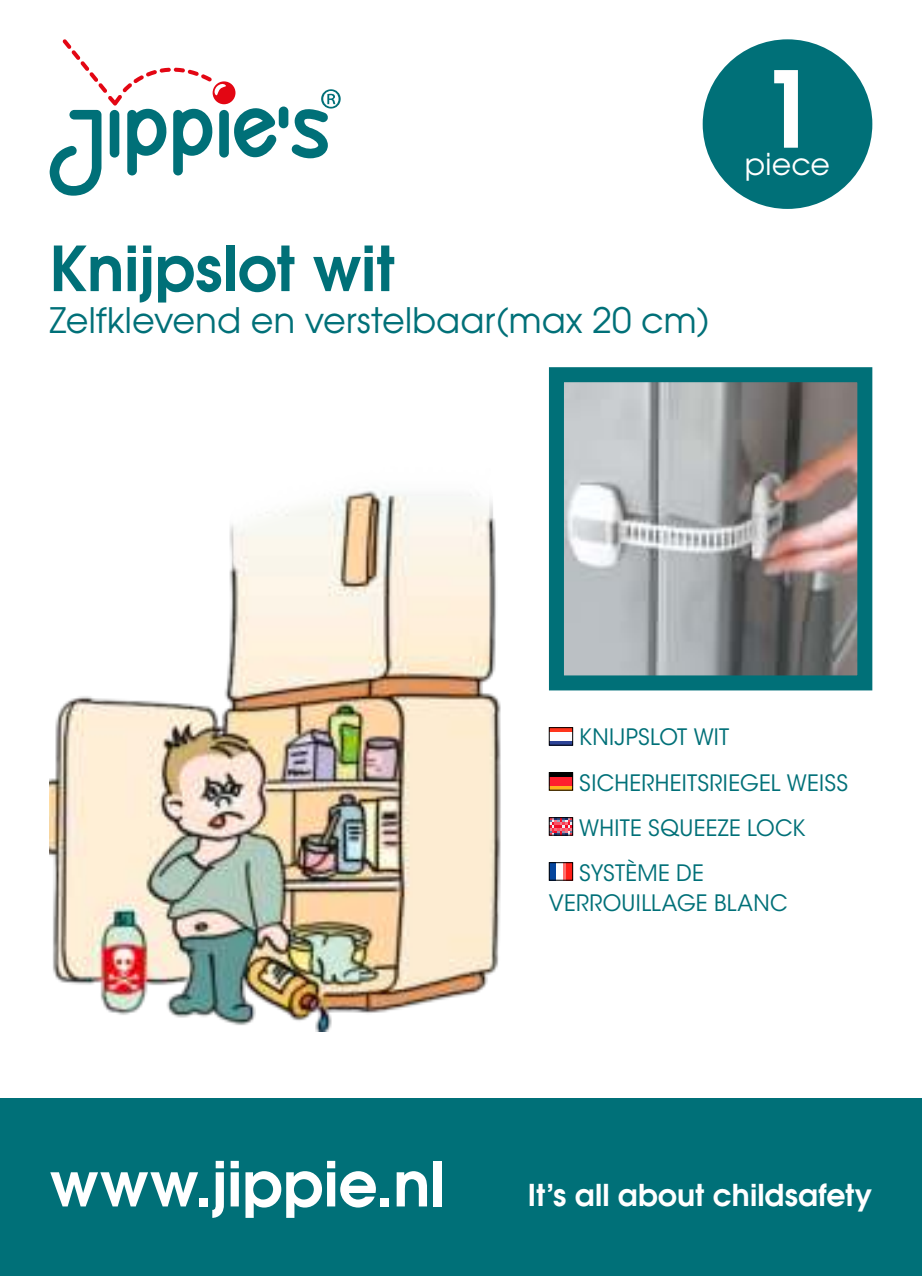
<style>
.page{position:relative;width:922px;height:1276px;background:#fff}
.page>*{position:absolute;margin:0;border:0;box-sizing:border-box;transform-origin:0 0}
.t1{font:600 105px "Avant Garde";color:#fff}
.t2{font:600 61.75px "Avant Garde";color:#fff}
.t3{font:600 61.75px "Avant Garde";letter-spacing:-.005em;color:#007078}
.t4{font:35px "Avant Garde";letter-spacing:.005em;color:#007078}
.t5{font:600 30px "Avant Garde";letter-spacing:.005em;color:#fff}
.t6{font:30px "Avant Garde";letter-spacing:.005em;color:#fff}
.t7{font:22.5px/45px "ITC Avant Garde Std";letter-spacing:.01em;color:#007078}
</style>
<div class="page">
<svg style="left:50px;top:39px;width:290px;height:157px"></svg>
<div style="left:702px;top:39px;width:170px;height:170px;background:#007078;border-radius:50%"></div>
<img style="left:565px;top:383px;width:291px;height:291px">
<div style="left:549px;top:367px;width:323px;height:323px;border:15px solid #007078"></div>
<img style="left:50px;top:490px;width:451px;height:541px">
<div style="left:0;top:1098px;width:921px;height:178px;background:#007078"></div>
<img style="left:551px;top:729px;width:20px;height:14px">
<div style="left:549px;top:727px;width:24px;height:18px;border:1px solid #000"></div>
<img style="left:551px;top:774px;width:20px;height:14px">
<div style="left:549px;top:772px;width:24px;height:18px;border:1px solid #000"></div>
<img style="left:551px;top:819px;width:20px;height:14px">
<div style="left:549px;top:817px;width:24px;height:18px;border:1px solid #000"></div>
<img style="left:551px;top:864px;width:20px;height:14px">
<div style="left:549px;top:862px;width:24px;height:18px;border:1px solid #000"></div>
<h1 class="t1" style="left:757px;top:69px;width:60px">1</h1>
<h2 class="t3" style="left:50px;top:245px;width:347px">Knijpslot wit</h2>
<h3 class="t4" style="left:50px;top:306px;width:661px">Zelfklevend en verstelbaar(max 20 cm)</h3>
<h3 class="t6" style="left:744px;top:152px;width:87px">piece</h3>
<p class="t7" style="left:579px;top:715px;width:270px">KNIJPSLOT WIT<br>SICHERHEITSRIEGEL WEISS<br>WHITE SQUEEZE LOCK<br>SYSTÈME DE</p>
<p class="t7" style="left:549px;top:880px;width:240px">VERROUILLAGE BLANC</p>
<h2 class="t2" style="left:50px;top:1160px;width:397px">www.jippie.nl</h2>
<h3 class="t5" style="left:527px;top:1183px;width:346px">It’s all about childsafety</h3>
</div>
